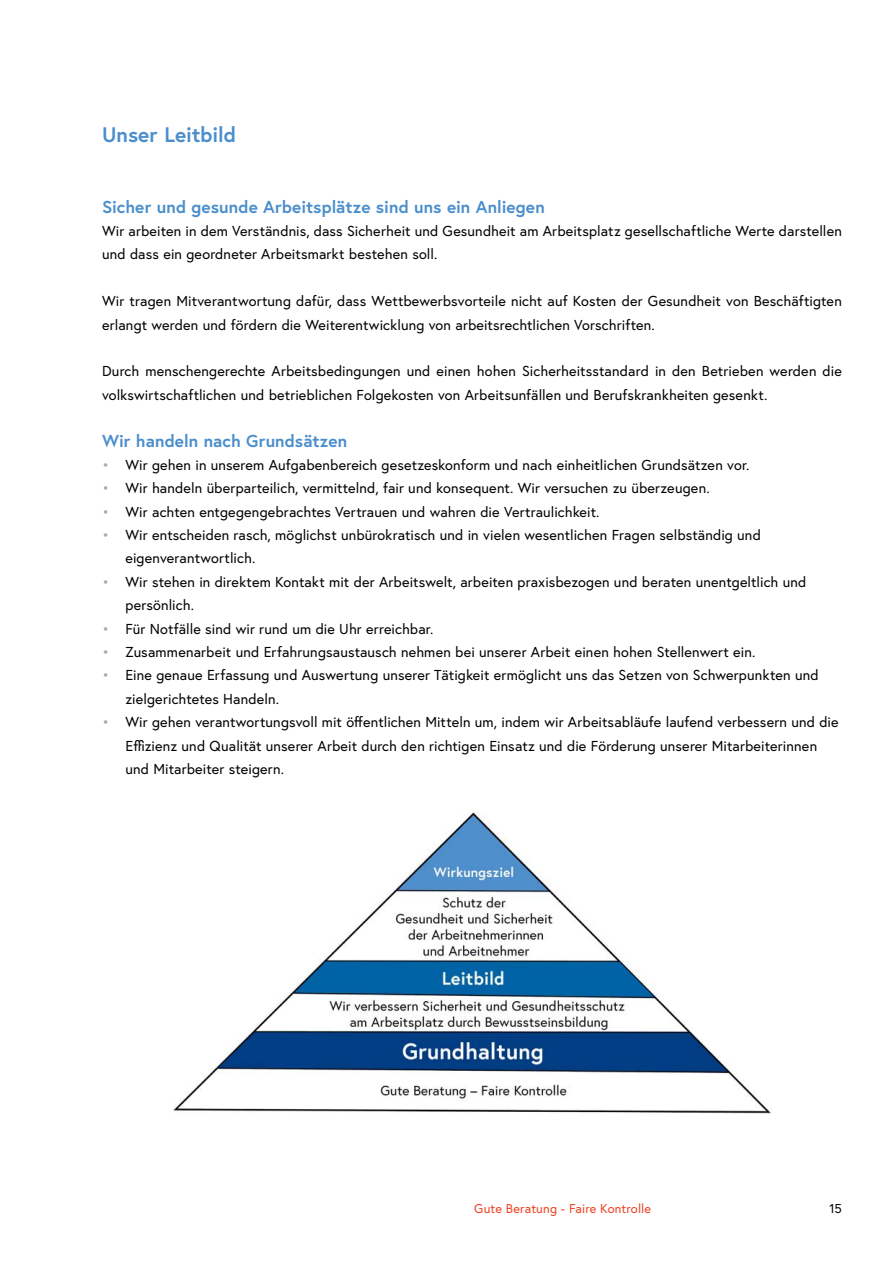
<style>
.page{position:relative;width:893px;height:1263px;background:#fff}
.page>*{position:absolute;margin:0;border:0;box-sizing:border-box;transform-origin:0 0}
.h2_ohne_Nummerierung{font:700 21px "Europa Austria";color:#4a8ecc}
.h3_ohne_Nummerierung{font:700 17.25px "Europa Austria";letter-spacing:.005em;color:#4a8ecc}
.p_Abstand_danach{font:14.4px/23.4px "Europa Austria";letter-spacing:.01em;color:#000}
.t1{font:12.75px "Europa Austria";letter-spacing:.01em;color:#ef4123}
.t2{font:12.75px "Europa Austria";color:#000}
.s1{color:#a7a9ac}
</style>
<div class="page">
<img style="left:173px;top:810px;width:598px;height:304px">
<h2 class="h2_ohne_Nummerierung" style="left:102px;top:121px;width:136px">Unser Leitbild</h2>
<h3 class="h3_ohne_Nummerierung" style="left:102px;top:195px;width:444px">Sicher und gesunde Arbeitsplätze sind uns ein Anliegen</h3>
<p class="p_Abstand_danach" style="left:102px;top:219px;width:741px">Wir arbeiten in dem Verständnis, dass Sicherheit und Gesundheit am Arbeitsplatz gesellschaftliche Werte darstellen und dass ein geordneter Arbeitsmarkt bestehen soll.</p>
<p class="p_Abstand_danach" style="left:102px;top:289px;width:741px">Wir tragen Mitverantwortung dafür, dass Wettbewerbsvorteile nicht auf Kosten der Gesundheit von Beschäftigten erlangt werden und fördern die Weiterentwicklung von arbeitsrechtlichen Vorschriften.</p>
<p class="p_Abstand_danach" style="left:102px;top:359px;width:741px">Durch menschengerechte Arbeitsbedingungen und einen hohen Sicherheitsstandard in den Betrieben werden die volkswirtschaftlichen und betrieblichen Folgekosten von Arbeitsunfällen und Berufskrankheiten gesenkt.</p>
<h3 class="h3_ohne_Nummerierung" style="left:102px;top:429px;width:247px">Wir handeln nach Grundsätzen</h3>
<p class="p_Abstand_danach" style="left:102px;top:453px;width:649px"><span class="s1">•</span> Wir gehen in unserem Aufgabenbereich gesetzeskonform und nach einheitlichen Grundsätzen vor.</p>
<p class="p_Abstand_danach" style="left:102px;top:476px;width:609px"><span class="s1">•</span> Wir handeln überparteilich, vermittelnd, fair und konsequent. Wir versuchen zu überzeugen.</p>
<p class="p_Abstand_danach" style="left:102px;top:500px;width:499px"><span class="s1">•</span> Wir achten entgegengebrachtes Vertrauen und wahren die Vertraulichkeit.</p>
<p class="p_Abstand_danach" style="left:125px;top:523px;width:637px;text-indent:-23px"><span class="s1">•</span> Wir entscheiden rasch, möglichst unbürokratisch und in vielen wesentlichen Fragen selbständig und eigenverantwortlich.</p>
<p class="p_Abstand_danach" style="left:125px;top:570px;width:682px;text-indent:-23px"><span class="s1">•</span> Wir stehen in direktem Kontakt mit der Arbeitswelt, arbeiten praxisbezogen und beraten unentgeltlich und persönlich.</p>
<p class="p_Abstand_danach" style="left:102px;top:617px;width:333px"><span class="s1">•</span> Für Notfälle sind wir rund um die Uhr erreichbar.</p>
<p class="p_Abstand_danach" style="left:102px;top:640px;width:655px"><span class="s1">•</span> Zusammenarbeit und Erfahrungsaustausch nehmen bei unserer Arbeit einen hohen Stellenwert ein.</p>
<p class="p_Abstand_danach" style="left:125px;top:663px;width:695px;text-indent:-23px"><span class="s1">•</span> Eine genaue Erfassung und Auswertung unserer Tätigkeit ermöglicht uns das Setzen von Schwerpunkten und zielgerichtetes Handeln.</p>
<p class="p_Abstand_danach" style="left:125px;top:710px;width:715px;text-indent:-23px"><span class="s1">•</span> Wir gehen verantwortungsvoll mit öffentlichen Mitteln um, indem wir Arbeitsabläufe laufend verbessern und die<br>Effizienz und Qualität unserer Arbeit durch den richtigen Einsatz und die Förderung unserer Mitarbeiterinnen und Mitarbeiter steigern.</p>
<p class="t1" style="left:474px;top:1200px;width:178px">Gute Beratung - Faire Kontrolle</p>
<p class="t2" style="left:829px;top:1200px;width:14px">15</p>
</div>
